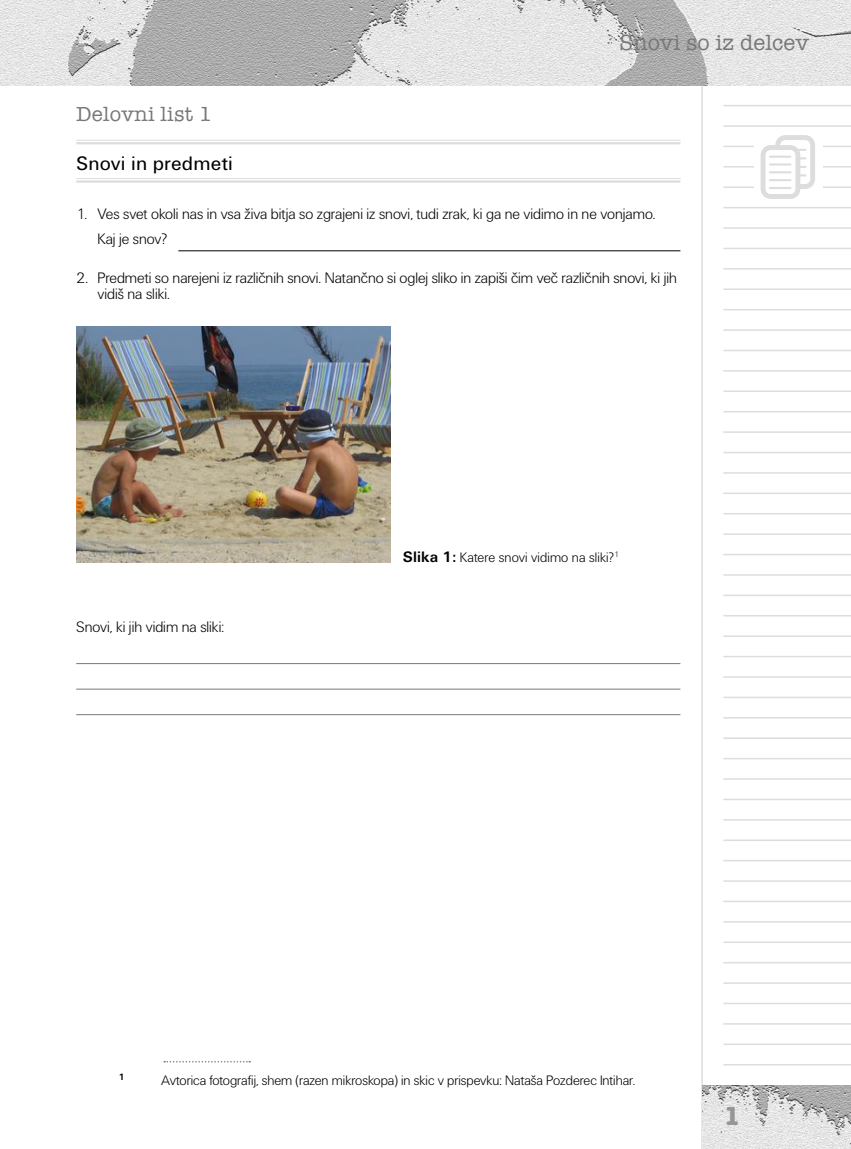
<style>
.page{position:relative;width:851px;height:1149px;background:#fff}
.page>*{position:absolute;margin:0;border:0;box-sizing:border-box;transform-origin:0 0}
.t1{font:700 27px "American Typ Itc DEE";color:#939598}
.t2{font:500 22.5px "American Typ Itc DEE";color:#77787b}
.t3{font:500 21px "American Typ Itc DEE";letter-spacing:.01em;color:#77787b}
.t4{font:20.25px "Unitus TEE";letter-spacing:.01em;color:#000}
.t5{font:15.75px/24.6px "Unitus DEE Ligh";color:#000}
.t6{font:14.25px "Unitus DEE Ligh";color:#000}
.t7{font:700 9.6px "Unitus TEE";color:#000}
.s1{font-family:"Unitus TEE";font-weight:700;font-size:15.75px}
</style>
<div class="page">
<svg style="left:701px;top:85px;width:149px;height:1063px"></svg>
<hr style="left:723px;top:125px;width:127px;height:2px;background:#dcddde">
<hr style="left:723px;top:146px;width:127px;height:1px;background:#dcddde">
<hr style="left:723px;top:166px;width:127px;height:1px;background:#dcddde">
<hr style="left:723px;top:186px;width:127px;height:2px;background:#dcddde">
<hr style="left:723px;top:207px;width:127px;height:1px;background:#dcddde">
<div style="left:754px;top:133px;width:68px;height:68px;background:#fff"></div>
<img style="left:702px;top:1084px;width:148px;height:64px">
<hr style="left:723px;top:105px;width:127px;height:1px;background:#dcddde">
<hr style="left:723px;top:227px;width:127px;height:2px;background:#dcddde">
<hr style="left:723px;top:247px;width:127px;height:2px;background:#dcddde">
<hr style="left:723px;top:268px;width:127px;height:1px;background:#dcddde">
<hr style="left:723px;top:288px;width:127px;height:2px;background:#dcddde">
<hr style="left:723px;top:309px;width:127px;height:1px;background:#dcddde">
<hr style="left:723px;top:329px;width:127px;height:2px;background:#dcddde">
<hr style="left:723px;top:349px;width:127px;height:2px;background:#dcddde">
<hr style="left:723px;top:370px;width:127px;height:1px;background:#dcddde">
<hr style="left:723px;top:390px;width:127px;height:2px;background:#dcddde">
<hr style="left:723px;top:411px;width:127px;height:1px;background:#dcddde">
<hr style="left:723px;top:431px;width:127px;height:2px;background:#dcddde">
<hr style="left:723px;top:451px;width:127px;height:2px;background:#dcddde">
<hr style="left:723px;top:472px;width:127px;height:1px;background:#dcddde">
<hr style="left:723px;top:492px;width:127px;height:2px;background:#dcddde">
<hr style="left:723px;top:513px;width:127px;height:1px;background:#dcddde">
<hr style="left:723px;top:533px;width:127px;height:1px;background:#dcddde">
<hr style="left:723px;top:553px;width:127px;height:2px;background:#dcddde">
<hr style="left:723px;top:574px;width:127px;height:1px;background:#dcddde">
<hr style="left:723px;top:594px;width:127px;height:2px;background:#dcddde">
<hr style="left:723px;top:615px;width:127px;height:1px;background:#dcddde">
<hr style="left:723px;top:635px;width:127px;height:1px;background:#dcddde">
<hr style="left:723px;top:655px;width:127px;height:2px;background:#dcddde">
<hr style="left:723px;top:676px;width:127px;height:1px;background:#dcddde">
<hr style="left:723px;top:696px;width:127px;height:2px;background:#dcddde">
<hr style="left:723px;top:716px;width:127px;height:2px;background:#dcddde">
<hr style="left:723px;top:737px;width:127px;height:1px;background:#dcddde">
<hr style="left:723px;top:757px;width:127px;height:2px;background:#dcddde">
<hr style="left:723px;top:778px;width:127px;height:1px;background:#dcddde">
<hr style="left:723px;top:798px;width:127px;height:2px;background:#dcddde">
<hr style="left:723px;top:818px;width:127px;height:2px;background:#dcddde">
<hr style="left:723px;top:839px;width:127px;height:1px;background:#dcddde">
<hr style="left:723px;top:859px;width:127px;height:2px;background:#dcddde">
<hr style="left:723px;top:880px;width:127px;height:1px;background:#dcddde">
<hr style="left:723px;top:900px;width:127px;height:1px;background:#dcddde">
<hr style="left:723px;top:920px;width:127px;height:2px;background:#dcddde">
<hr style="left:723px;top:941px;width:127px;height:1px;background:#dcddde">
<hr style="left:723px;top:961px;width:127px;height:2px;background:#dcddde">
<hr style="left:723px;top:982px;width:127px;height:1px;background:#dcddde">
<hr style="left:723px;top:1002px;width:127px;height:1px;background:#dcddde">
<hr style="left:723px;top:1022px;width:127px;height:2px;background:#dcddde">
<hr style="left:723px;top:1043px;width:127px;height:1px;background:#dcddde">
<hr style="left:723px;top:1063px;width:127px;height:2px;background:#dcddde">
<img style="left:0;top:0;width:850px;height:85px">
<svg style="left:760px;top:135px;width:55px;height:64px"></svg>
<hr style="left:768px;top:155px;width:23px;height:3px;background:#dcddde">
<hr style="left:768px;top:163px;width:23px;height:2px;background:#dcddde">
<hr style="left:768px;top:171px;width:23px;height:2px;background:#dcddde">
<hr style="left:768px;top:179px;width:23px;height:2px;background:#dcddde">
<hr style="left:768px;top:187px;width:23px;height:2px;background:#dcddde">
<hr style="left:76px;top:140px;width:604px;height:1px;background:#dcddde">
<hr style="left:76px;top:142px;width:604px;height:2px;background:#dcddde">
<hr style="left:76px;top:178px;width:604px;height:1px;background:#dcddde">
<hr style="left:76px;top:180px;width:604px;height:3px;background:#dcddde">
<hr style="left:178px;top:250px;width:502px;height:1px;background:#000">
<img style="left:76px;top:326px;width:314px;height:236px">
<hr style="left:76px;top:663px;width:604px;height:1px;background:#77787b">
<hr style="left:76px;top:688px;width:604px;height:1px;background:#77787b">
<hr style="left:76px;top:714px;width:604px;height:1px;background:#77787b">
<svg style="left:164px;top:1061px;width:86px;height:1px"></svg>
<h2 class="t2" style="left:619px;top:30px;width:191px">Snovi so iz delcev</h2>
<h3 class="t3" style="left:76px;top:103px;width:137px">Delovni list 1</h3>
<p class="t4" style="left:76px;top:151px;width:158px">Snovi in predmeti</p>
<p class="t5" style="left:97px;top:202px;width:559px;text-indent:-21px">1. Ves svet okoli nas in vsa živa bitja so zgrajeni iz snovi, tudi zrak, ki ga ne vidimo in ne vonjamo.<br>Kaj je snov?</p>
<p class="t5" style="left:97px;top:269px;width:580px;line-height:16.5px;text-indent:-21px">2. Predmeti so narejeni iz različnih snovi. Natančno si oglej sliko in zapiši čim več različnih snovi, ki jih vidiš na sliki.</p>
<p class="t5" style="left:76px;top:614px;width:149px">Snovi, ki jih vidim na sliki:</p>
<p class="t6" style="left:403px;top:549px;width:218px"><span class="s1">Slika 1:</span> Katere snovi vidimo na sliki?<sup>1</sup></p>
<p class="t7" style="left:119px;top:1071px;width:7px">1</p>
<p class="t6" style="left:161px;top:1072px;width:475px">Avtorica fotografij, shem (razen mikroskopa) in skic v prispevku: Nataša Pozderec Intihar.</p>
<h1 class="t1" style="left:723px;top:1099px;width:18px">1</h1>
</div>
